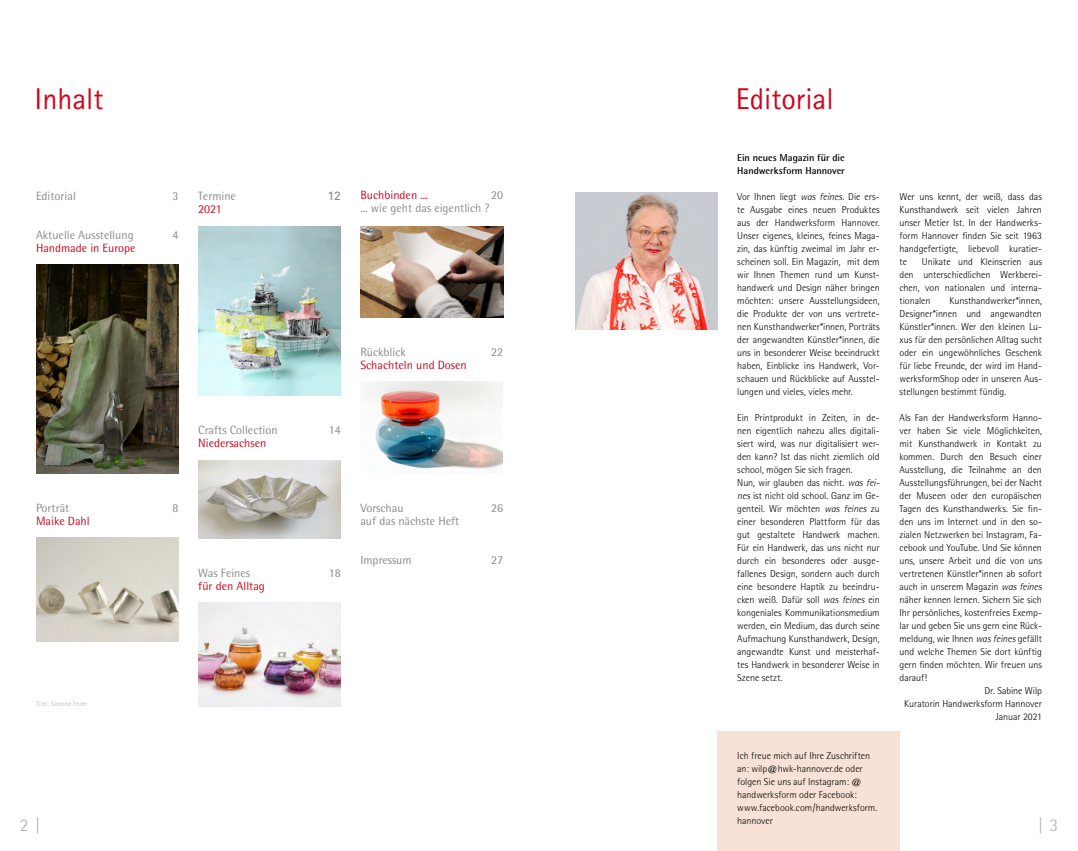
<style>
.page{position:relative;width:1078px;height:851px;background:#fff}
.page>*{position:absolute;margin:0;border:0;box-sizing:border-box;transform-origin:0 0}
.t1{font:30px "Rotis Sans Serif";color:#cd071e}
.t2{font:300 18px "Rotis Semi Sans";color:#b1b3b4}
.t3{font:12px "Rotis Semi Sans";color:#898a8c}
.t4{font:12px "Rotis Semi Sans";color:#cd071e}
.t5{font:12px "Univers";color:#898a8c}
.t6{font:300 10px/13px "Rotis Semi Sans";letter-spacing:-.005em;color:#000;text-align:justify}
.t7{font:700 10px/13px "Rotis Semi Sans";color:#000}
.t8{font:300 7px "Rotis Semi Sans";letter-spacing:.01em;color:#b1b3b4}
.s1{font-style:italic}
</style>
<div class="page">
<div style="left:717px;top:731px;width:182px;height:119px;background:#f8e1d6"></div>
<img style="left:36px;top:265px;width:142px;height:208px">
<img style="left:36px;top:537px;width:142px;height:104px">
<img style="left:198px;top:460px;width:142px;height:78px">
<img style="left:360px;top:226px;width:143px;height:91px">
<img style="left:367px;top:382px;width:135px;height:87px">
<img style="left:575px;top:192px;width:142px;height:138px">
<img style="left:198px;top:602px;width:142px;height:104px">
<img style="left:198px;top:226px;width:142px;height:169px">
<h1 class="t1" style="left:35px;top:81px;width:70px">Inhalt</h1>
<h1 class="t1" style="left:735px;top:81px;width:99px">Editorial</h1>
<p class="t3" style="left:36px;top:189px;width:41px">Editorial</p>
<p class="t3" style="left:172px;top:189px;width:8px">3</p>
<p class="t3" style="left:36px;top:228px;width:99px">Aktuelle Ausstellung</p>
<p class="t3" style="left:172px;top:228px;width:8px">4</p>
<p class="t4" style="left:36px;top:241px;width:101px">Handmade in Europe</p>
<p class="t3" style="left:198px;top:189px;width:39px">Termine</p>
<p class="t5" style="left:327px;top:188px;width:15px">12</p>
<p class="t4" style="left:198px;top:202px;width:25px">2021</p>
<p class="t4" style="left:360px;top:188px;width:69px">Buchbinden ...</p>
<p class="t3" style="left:491px;top:188px;width:14px">20</p>
<p class="t3" style="left:360px;top:201px;width:131px">... wie geht das eigentlich ?</p>
<p class="t3" style="left:360px;top:344px;width:47px">Rückblick</p>
<p class="t3" style="left:491px;top:344px;width:14px">22</p>
<p class="t4" style="left:360px;top:357px;width:108px">Schachteln und Dosen</p>
<p class="t3" style="left:198px;top:423px;width:81px">Crafts Collection</p>
<p class="t3" style="left:328px;top:423px;width:14px">14</p>
<p class="t4" style="left:198px;top:436px;width:69px">Niedersachsen</p>
<p class="t3" style="left:36px;top:501px;width:35px">Porträt</p>
<p class="t3" style="left:172px;top:501px;width:8px">8</p>
<p class="t4" style="left:36px;top:514px;width:55px">Maike Dahl</p>
<p class="t3" style="left:198px;top:566px;width:53px">Was Feines</p>
<p class="t3" style="left:328px;top:566px;width:14px">18</p>
<p class="t4" style="left:198px;top:579px;width:68px">für den Alltag</p>
<p class="t3" style="left:360px;top:500px;width:45px">Vorschau</p>
<p class="t3" style="left:491px;top:500px;width:14px">26</p>
<p class="t3" style="left:360px;top:513px;width:100px">auf das nächste Heft</p>
<p class="t3" style="left:360px;top:552px;width:53px">Impressum</p>
<p class="t3" style="left:491px;top:552px;width:14px">27</p>
<p class="t8" style="left:36px;top:700px;width:53px">Titel: Simone Fezer</p>
<p class="t7" style="left:737px;top:151px;width:109px">Ein neues Magazin für die<br>Handwerksform Hannover</p>
<p class="t6" style="left:737px;top:190px;width:144px">Vor Ihnen liegt <span class="s1">was feines</span>. Die ers&shy;te Ausgabe eines neuen Produktes aus der Handwerksform Hannover.<br>Unser eigenes, kleines, feines Maga&shy;zin, das künftig zweimal im Jahr er&shy;scheinen soll. Ein Magazin, mit dem wir Ihnen Themen rund um Kunst&shy;handwerk und Design näher bringen möchten: unsere Ausstellungsideen, die Produkte der von uns vertrete&shy;nen Kunsthandwerker*innen, Porträts der angewandten Künstler*innen, die uns in besonderer Weise beeindruckt haben, Einblicke ins Handwerk, Vor&shy;schauen und Rückblicke auf Ausstel&shy;lungen und vieles, vieles mehr.</p>
<p class="t6" style="left:737px;top:411px;width:144px;text-align:left">Ein Printprodukt in Zeiten, in de&shy;nen eigentlich nahezu alles digitali&shy;siert wird, was nur digitalisiert wer&shy;den kann? Ist das nicht ziemlich old school, mögen Sie sich fragen.<br>Nun, wir glauben das nicht. <span class="s1">was fei&shy;nes</span> ist nicht old school. Ganz im Ge&shy;genteil. Wir möchten <span class="s1">was feines</span> zu einer besonderen Plattform für das gut gestaltete Handwerk machen.<br>Für ein Handwerk, das uns nicht nur durch ein besonderes oder ausge&shy;fallenes Design, sondern auch durch eine besondere Haptik zu beeindru&shy;cken weiß. Dafür soll <span class="s1">was feines</span> ein kongeniales Kommunikationsmedium werden, ein Medium, das durch seine Aufmachung Kunsthandwerk, Design, angewandte Kunst und meisterhaf&shy;tes Handwerk in besonderer Weise in Szene setzt.</p>
<p class="t6" style="left:899px;top:190px;width:144px">Wer uns kennt, der weiß, dass das Kunsthandwerk seit vielen Jahren unser Metier Ist. In der Handwerks&shy;form Hannover finden Sie seit 1963 handgefertigte, liebevoll kuratier&shy;te</p>
<p class="t6" style="left:899px;top:255px;width:144px;text-indent:22px">Unikate und Kleinserien aus den unterschiedlichen Werkberei&shy;chen, von nationalen und interna&shy;tionalen</p>
<p class="t6" style="left:899px;top:294px;width:144px;text-indent:50px">Kunsthandwerker*innen, Designer*innen und angewandten Künstler*innen. Wer den kleinen Lu&shy;xus für den persönlichen Alltag sucht oder ein ungewöhnliches Geschenk für liebe Freunde, der wird im Hand&shy;werksformShop oder in unseren Aus&shy;stellungen bestimmt fündig.</p>
<p class="t6" style="left:899px;top:411px;width:144px">Als Fan der Handwerksform Hanno-</p>
<p class="t6" style="left:899px;top:424px;width:144px">ver haben Sie viele Möglichkeiten,</p>
<p class="t6" style="left:899px;top:437px;width:144px">mit Kunsthandwerk in Kontakt zu</p>
<p class="t6" style="left:899px;top:450px;width:144px">kommen. Durch den Besuch einer</p>
<p class="t6" style="left:899px;top:463px;width:144px">Ausstellung, die Teilnahme an den</p>
<p class="t6" style="left:899px;top:476px;width:144px">Ausstellungsführungen, bei der Nacht</p>
<p class="t6" style="left:899px;top:489px;width:144px">der Museen oder den europäischen</p>
<p class="t6" style="left:899px;top:502px;width:144px">Tagen des Kunsthandwerks. Sie fin-</p>
<p class="t6" style="left:899px;top:515px;width:144px">den uns im Internet und in den so-</p>
<p class="t6" style="left:899px;top:528px;width:144px">zialen Netzwerken bei Instagram, Fa-</p>
<p class="t6" style="left:899px;top:541px;width:144px">cebook und YouTube. Und Sie können</p>
<p class="t6" style="left:899px;top:554px;width:144px">uns, unsere Arbeit und die von uns</p>
<p class="t6" style="left:899px;top:567px;width:144px">vertretenen Künstler*innen ab sofort</p>
<p class="t6" style="left:899px;top:580px;width:144px">auch in unserem Magazin <span class="s1">was feines</span></p>
<p class="t6" style="left:899px;top:593px;width:144px">näher kennen lernen. Sichern Sie sich</p>
<p class="t6" style="left:899px;top:606px;width:144px">Ihr persönliches, kostenfreies Exemp-</p>
<p class="t6" style="left:899px;top:619px;width:144px">lar und geben Sie uns gern eine Rück-</p>
<p class="t6" style="left:899px;top:632px;width:144px">meldung, wie Ihnen <span class="s1">was feines</span> gefällt</p>
<p class="t6" style="left:899px;top:645px;width:144px">und welche Themen Sie dort künftig</p>
<p class="t6" style="left:899px;top:658px;width:144px">gern finden möchten. Wir freuen uns</p>
<p class="t6" style="left:899px;top:671px;width:29px">darauf!</p>
<p class="t6" style="left:984px;top:684px;width:59px">Dr. Sabine Wilp</p>
<p class="t6" style="left:904px;top:697px;width:139px">Kuratorin Handwerksform Hannover</p>
<p class="t6" style="left:995px;top:710px;width:48px">Januar 2021</p>
<p class="t6" style="left:737px;top:749px;width:141px;text-align:left">Ich freue mich auf Ihre Zuschriften an: wilp@hwk-hannover.de oder folgen Sie uns auf Instagram: @ handwerksform oder Facebook: www.facebook.com/handwerksform. hannover</p>
<h2 class="t2" style="left:20px;top:814px;width:21px">2 |</h2>
<h2 class="t2" style="left:1038px;top:814px;width:21px">| 3</h2>
</div>
